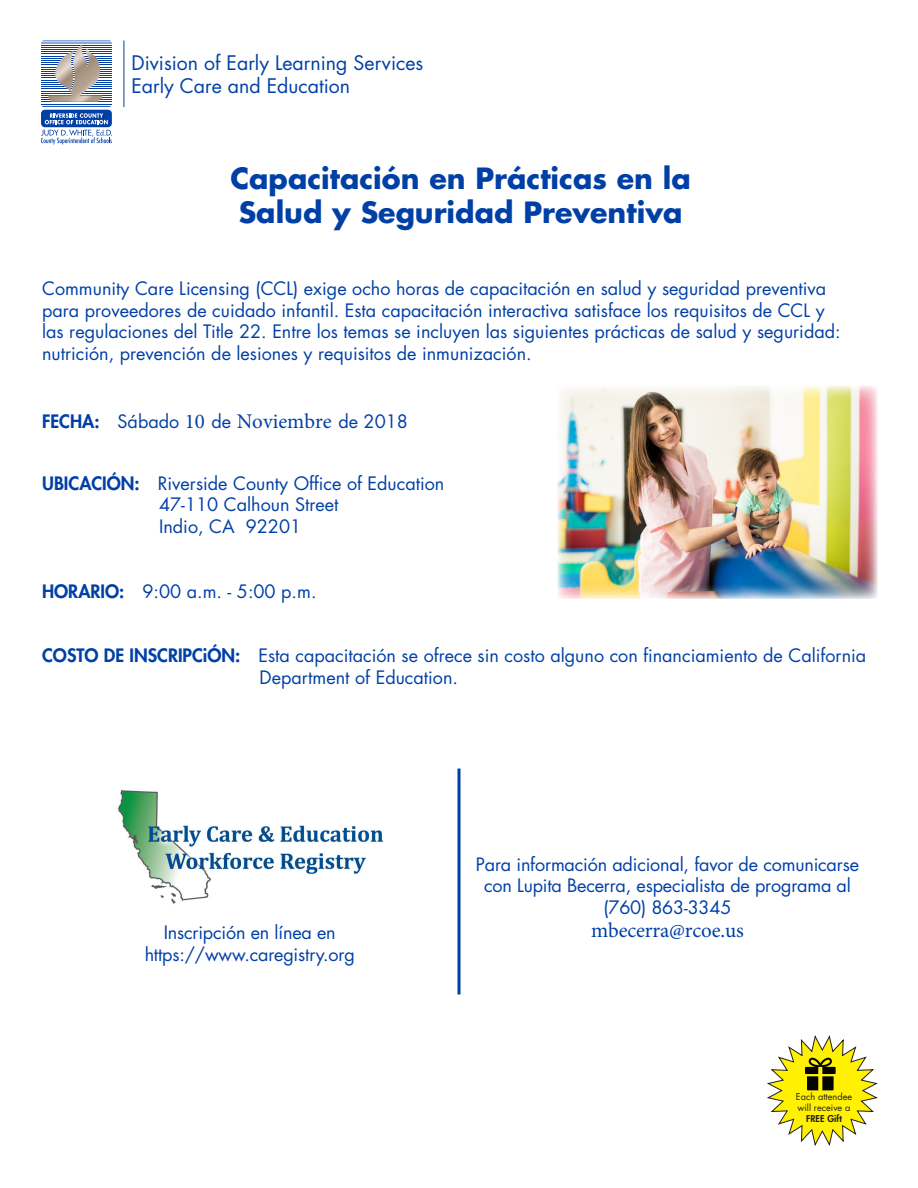
<style>
.page{position:relative;width:918px;height:1188px;background:#fff}
.page>*{position:absolute;margin:0;border:0;box-sizing:border-box;transform-origin:0 0}
.t1{font:700 28.5px "Futura Std";color:#0040a6}
.t2{font:21px "Minion Pro";letter-spacing:-.01em;color:#0040a6}
.t3{font:19.5px "Futura Std";color:#0040a6}
.t4{font:18px/21.6px "Futura Std";color:#0040a6}
.t5{font:9.15px "Futura Std";color:#231f20}
.t6{font:800 9.15px "Futura Std";color:#231f20}
.s1{font-weight:800}
.s2{font-family:"Minion Pro";font-size:21px}
</style>
<div class="page">
<svg style="left:41px;top:40px;width:71px;height:105px"></svg>
<hr style="left:124px;top:40px;width:1px;height:67px;background:#0040a6">
<img style="left:118px;top:790px;width:264px;height:114px">
<img style="left:558px;top:386px;width:320px;height:213px">
<hr style="left:458px;top:769px;width:2px;height:225px;background:#0040a6">
<svg style="left:767px;top:1035px;width:111px;height:111px"></svg>
<p class="t3" style="left:132px;top:50px;width:293px">Division of Early Learning Services</p>
<p class="t3" style="left:132px;top:73px;width:220px">Early Care and Education</p>
<p class="t1" style="left:230px;top:159px;width:462px">Capacitación en Prácticas en la</p>
<p class="t1" style="left:239px;top:194px;width:445px">Salud y Seguridad Preventiva</p>
<p class="t4" style="left:42px;top:278px;width:800px">Community Care Licensing (CCL) exige ocho horas de capacitación en salud y seguridad preventiva para proveedores de cuidado infantil. Esta capacitación interactiva satisface los requisitos de CCL y las regulaciones del Title 22. Entre los temas se incluyen las siguientes prácticas de salud y seguridad: nutrición, prevención de lesiones y requisitos de inmunización.</p>
<p class="t4" style="left:42px;top:410px;width:367px"><span class="s1">FECHA:</span> Sábado <span class="s2">10</span> de <span class="s2">Noviembre</span> de 2018</p>
<p class="t4" style="left:42px;top:472px;width:404px"><span class="s1">UBICACIÓN:</span> Riverside County Office of Education</p>
<p class="t4" style="left:159px;top:494px;width:181px">47-110 Calhoun Street</p>
<p class="t4" style="left:159px;top:516px;width:144px">Indio, CA 92201</p>
<p class="t4" style="left:42px;top:580px;width:276px"><span class="s1">HORARIO:</span> 9:00 a.m. - 5:00 p.m.</p>
<p class="t4" style="left:260px;top:645px;width:608px;text-indent:-217px"><span class="s1">COSTO DE INSCRIPCiÓN:</span> Esta capacitación se ofrece sin costo alguno con financiamiento de California<br>Department of Education.</p>
<p class="t4" style="left:164px;top:922px;width:173px">Inscripción en línea en</p>
<p class="t4" style="left:145px;top:944px;width:212px">https://www.caregistry.org</p>
<p class="t4" style="left:476px;top:853px;width:385px;text-align:center">Para información adicional, favor de comunicarse con Lupita Becerra, especialista de programa al (760) 863-3345</p>
<p class="t2" style="left:591px;top:916px;width:154px">mbecerra@rcoe.us</p>
<p class="t5" style="left:796px;top:1091px;width:58px">Each attendee</p>
<p class="t5" style="left:798px;top:1102px;width:54px">will receive a</p>
<p class="t6" style="left:806px;top:1113px;width:37px">FREE Gift</p>
</div>
